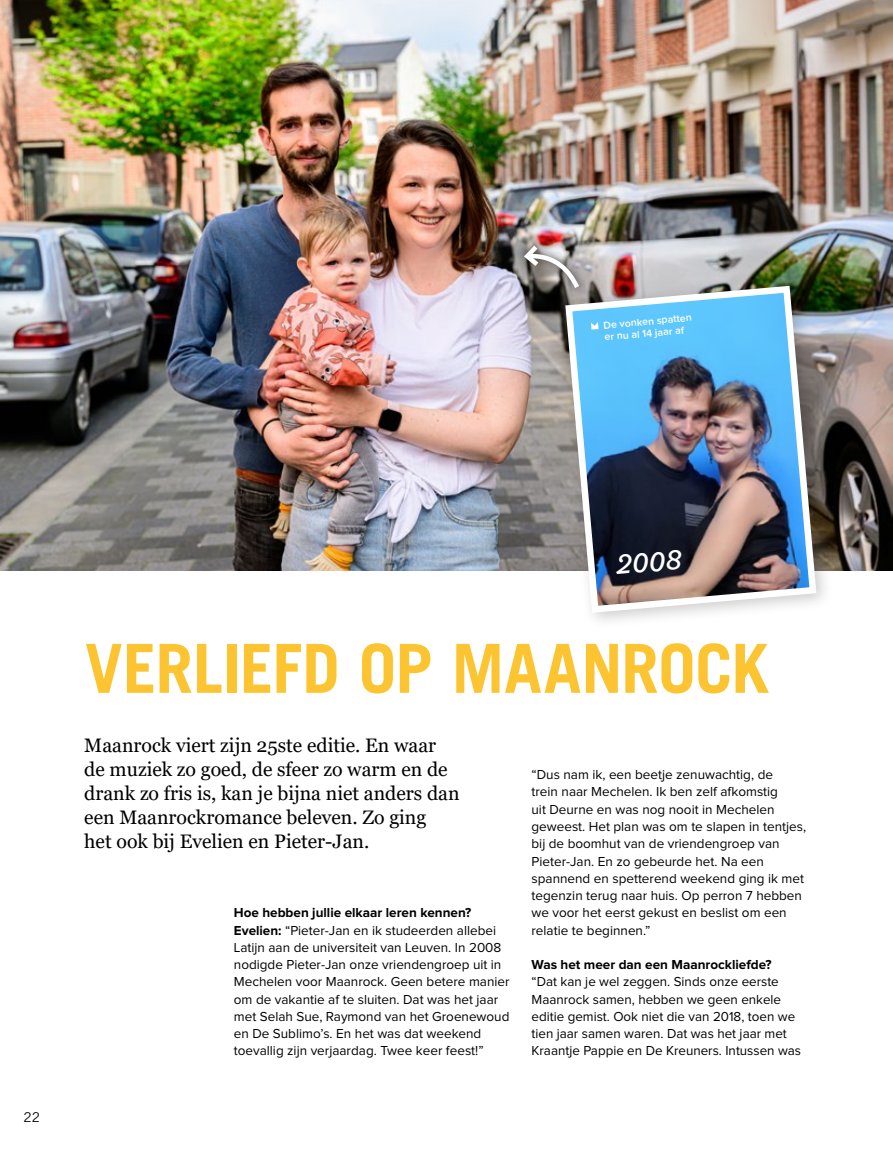
<style>
.page{position:relative;width:893px;height:1149px;background:#fff}
.page>*{position:absolute;margin:0;border:0;box-sizing:border-box;transform-origin:0 0}
.t1{font:700 67.65px "Trade Gothic LT Std";letter-spacing:-.01em;color:#fcc430}
.t2{font:27px "Sant Elia Script";color:#fff}
.t3{font:19.5px/24px "Georgia";color:#000}
.t4{font:13.5px/17.2px "Proxima Nova";color:#000}
.t5{font:700 13.5px "Proxima Nova";color:#000}
.t6{font:13.5px "Trade Gothic LT Std";color:#000}
.t7{font:600 10.5px/12px "Proxima Nova";color:#fff}
.s1{font-weight:700}
</style>
<div class="page">
<img style="left:0;top:0;width:893px;height:570px">
<div style="left:556px;top:277px;width:277px;height:352px;background:#000;opacity:.2"></div>
<img style="left:562px;top:282px;width:258px;height:334px">
<div style="left:516px;top:237px;width:71px;height:59px;background:#000;opacity:.75"></div>
<svg style="left:521px;top:241px;width:62px;height:52px;background:#968f8c"></svg>
<svg style="left:591px;top:322px;width:7px;height:7px"></svg>
<p class="t7" style="left:603px;top:319px;width:90px;rotate:-5deg">De vonken spatten er nu al 14 jaar af</p>
<p class="t6" style="left:24px;top:1108px;width:18px">22</p>
<h2 class="t2" style="left:615px;top:549px;width:67px;rotate:-5deg">2008</h2>
<h1 class="t1" style="left:85px;top:627px;width:685px">VERLIEFD OP MAANROCK</h1>
<h3 class="t3" style="left:84px;top:733px;width:377px">Maanrock viert zijn 25ste editie. En waar de muziek zo goed, de sfeer zo warm en de drank zo fris is, kan je bijna niet anders dan een Maanrockromance beleven. Zo ging<br>het ook bij Evelien en Pieter-Jan.</h3>
<p class="t4" style="left:234px;top:904px;width:277px"><span class="s1">Hoe hebben jullie elkaar leren kennen?<br>Evelien:</span> “Pieter-Jan en ik studeerden allebei Latijn aan de universiteit van Leuven. In 2008 nodigde Pieter-Jan onze vriendengroep uit in Mechelen voor Maanrock. Geen betere manier om de vakantie af te sluiten. Dat was het jaar met Selah Sue, Raymond van het Groenewoud en De Sublimo’s. En het was dat weekend toevallig zijn verjaardag. Twee keer feest!”</p>
<p class="t4" style="left:531px;top:766px;width:276px">“Dus nam ik, een beetje zenuwachtig, de<br>trein naar Mechelen. Ik ben zelf afkomstig<br>uit Deurne en was nog nooit in Mechelen geweest. Het plan was om te slapen in tentjes, bij de boomhut van de vriendengroep van Pieter-Jan. En zo gebeurde het. Na een spannend en spetterend weekend ging ik met tegenzin terug naar huis. Op perron 7 hebben we voor het eerst gekust en beslist om een relatie te beginnen.”</p>
<p class="t5" style="left:531px;top:956px;width:242px">Was het meer dan een Maanrockliefde?</p>
<p class="t4" style="left:531px;top:973px;width:271px">“Dat kan je wel zeggen. Sinds onze eerste Maanrock samen, hebben we geen enkele editie gemist. Ook niet die van 2018, toen we tien jaar samen waren. Dat was het jaar met Kraantje Pappie en De Kreuners. Intussen was</p>
</div>
